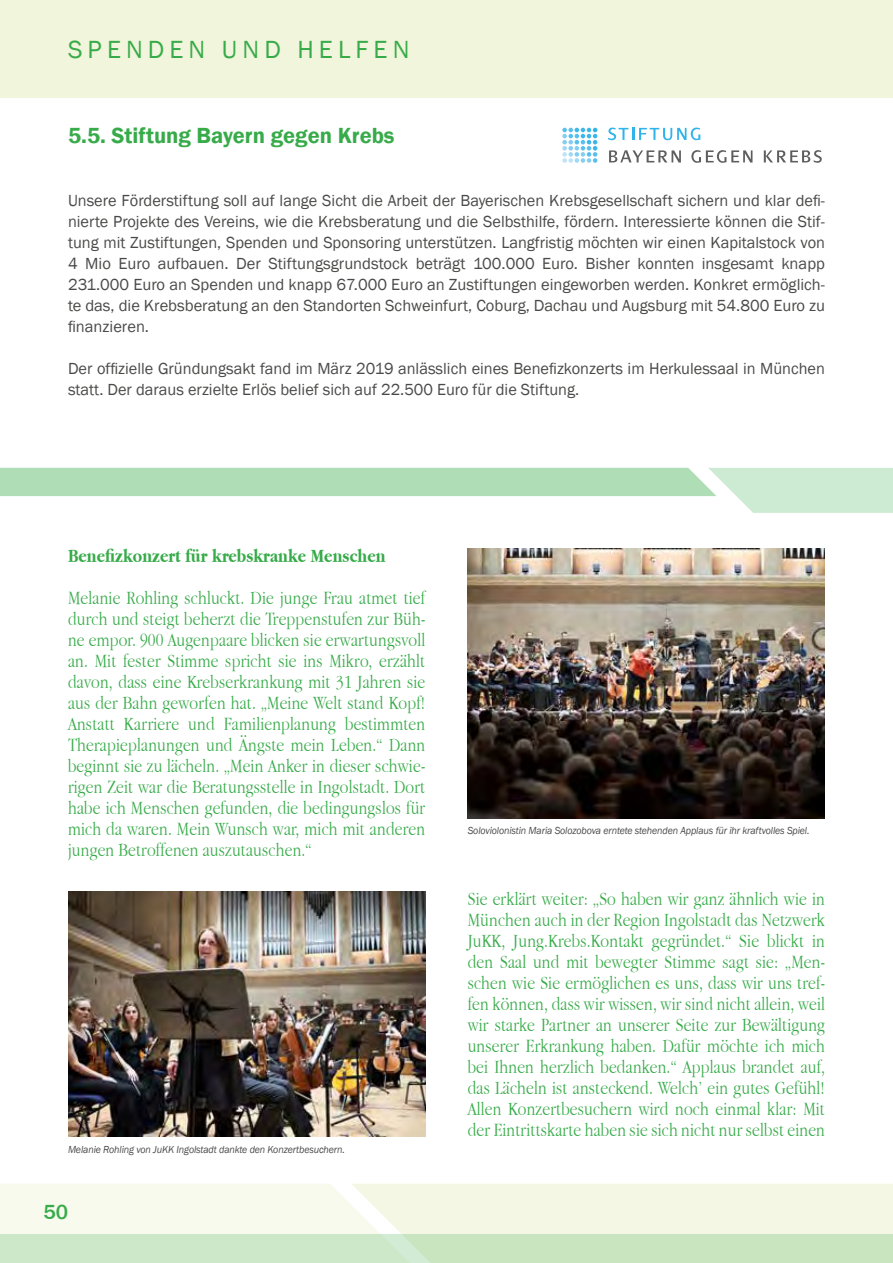
<style>
.page{position:relative;width:893px;height:1263px;background:#fff}
.page>*{position:absolute;margin:0;border:0;box-sizing:border-box;transform-origin:0 0}
.t1{font:25.5px "Franklin Gothic";letter-spacing:.2em;color:#37ab49}
.t2{font:600 22.5px "Franklin Gothic";color:#37ab49}
.t3{font:500 21px "Franklin Gothic";color:#37ab49}
.t4{font:300 19.5px/21px "Apple Garamond";letter-spacing:.01em;color:#37ab49;text-align:justify}
.t5{font:700 19.5px "Apple Garamond";color:#37ab49}
.t6{font:16.5px/21px "Franklin Gothic";color:#4a4a49;text-align:justify}
.t7{font:italic 10.5px "Franklin Gothic";letter-spacing:-.01em;color:#4a4a49;scale:.94 1}
</style>
<div class="page">
<div style="left:0;top:0;width:893px;height:98px;background:#f1f5db"></div>
<svg style="left:0;top:1184px;width:893px;height:79px;background:#e5f1db"></svg>
<svg style="left:562px;top:128px;width:35px;height:35px"></svg>
<svg style="left:608px;top:128px;width:92px;height:12px"></svg>
<svg style="left:609px;top:150px;width:72px;height:13px"></svg>
<svg style="left:691px;top:150px;width:61px;height:13px"></svg>
<svg style="left:764px;top:150px;width:58px;height:13px"></svg>
<img style="left:68px;top:892px;width:357px;height:244px">
<img style="left:468px;top:549px;width:357px;height:270px">
<svg style="left:0;top:468px;width:893px;height:45px"></svg>
<h1 class="t1" style="left:68px;top:34px;width:343px">SPENDEN UND HELFEN</h1>
<p class="t2" style="left:68px;top:122px;width:328px">5.5. Stiftung Bayern gegen Krebs</p>
<p class="t6" style="left:68px;top:191px;width:758px">Unsere Förderstiftung soll auf lange Sicht die Arbeit der Bayerischen Krebsgesellschaft sichern und klar defi&shy;nierte Projekte des Vereins, wie die Krebsberatung und die Selbsthilfe, fördern. Interessierte können die Stif&shy;tung mit Zustiftungen, Spenden und Sponsoring unterstützen. Langfristig möchten wir einen Kapitalstock von 4 Mio Euro aufbauen. Der Stiftungsgrundstock beträgt 100.000 Euro. Bisher konnten insgesamt knapp 231.000 Euro an Spenden und knapp 67.000 Euro an Zustiftungen eingeworben werden. Konkret ermöglich&shy;te das, die Krebsberatung an den Standorten Schweinfurt, Coburg, Dachau und Augsburg mit 54.800 Euro zu finanzieren.</p>
<p class="t6" style="left:68px;top:359px;width:758px">Der offizielle Gründungsakt fand im März 2019 anlässlich eines Benefizkonzerts im Herkulessaal in München statt. Der daraus erzielte Erlös belief sich auf 22.500 Euro für die Stiftung.</p>
<p class="t5" style="left:68px;top:545px;width:319px">Benefizkonzert für krebskranke Menschen</p>
<p class="t4" style="left:68px;top:587px;width:359px">Melanie Rohling schluckt. Die junge Frau atmet tief durch und steigt beherzt die Treppenstufen zur Büh&shy;ne empor. 900 Augenpaare blicken sie erwartungsvoll an. Mit fester Stimme spricht sie ins Mikro, erzählt davon, dass eine Krebserkrankung mit 31 Jahren sie aus der Bahn geworfen hat. „Meine Welt stand Kopf!<br>Anstatt Karriere und Familienplanung bestimmten Therapieplanungen und Ängste mein Leben.“ Dann beginnt sie zu lächeln. „Mein Anker in dieser schwie&shy;rigen Zeit war die Beratungsstelle in Ingolstadt. Dort habe ich Menschen gefunden, die bedingungslos für mich da waren. Mein Wunsch war, mich mit anderen jungen Betroffenen auszutauschen.“</p>
<p class="t7" style="left:68px;top:1142px;width:296px">Melanie Rohling von JuKK Ingolstadt dankte den Konzertbesuchern.</p>
<p class="t3" style="left:43px;top:1199px;width:26px">50</p>
<p class="t7" style="left:468px;top:824px;width:365px">Soloviolonistin Maria Solozobova erntete stehenden Applaus für ihr kraftvolles Spiel.</p>
<p class="t4" style="left:468px;top:888px;width:359px">Sie erklärt weiter: „So haben wir ganz ähnlich wie in München auch in der Region Ingolstadt das Netzwerk JuKK, Jung.Krebs.Kontakt gegründet.“ Sie blickt in den Saal und mit bewegter Stimme sagt sie: „Men&shy;schen wie Sie ermöglichen es uns, dass wir uns tref&shy;fen können, dass wir wissen, wir sind nicht allein, weil wir starke Partner an unserer Seite zur Bewältigung unserer Erkrankung haben. Dafür möchte ich mich bei Ihnen herzlich bedanken.“ Applaus brandet auf, das Lächeln ist ansteckend. Welch’ ein gutes Gefühl!<br>Allen Konzertbesuchern wird noch einmal klar: Mit der Eintrittskarte haben sie sich nicht nur selbst einen</p>
</div>
